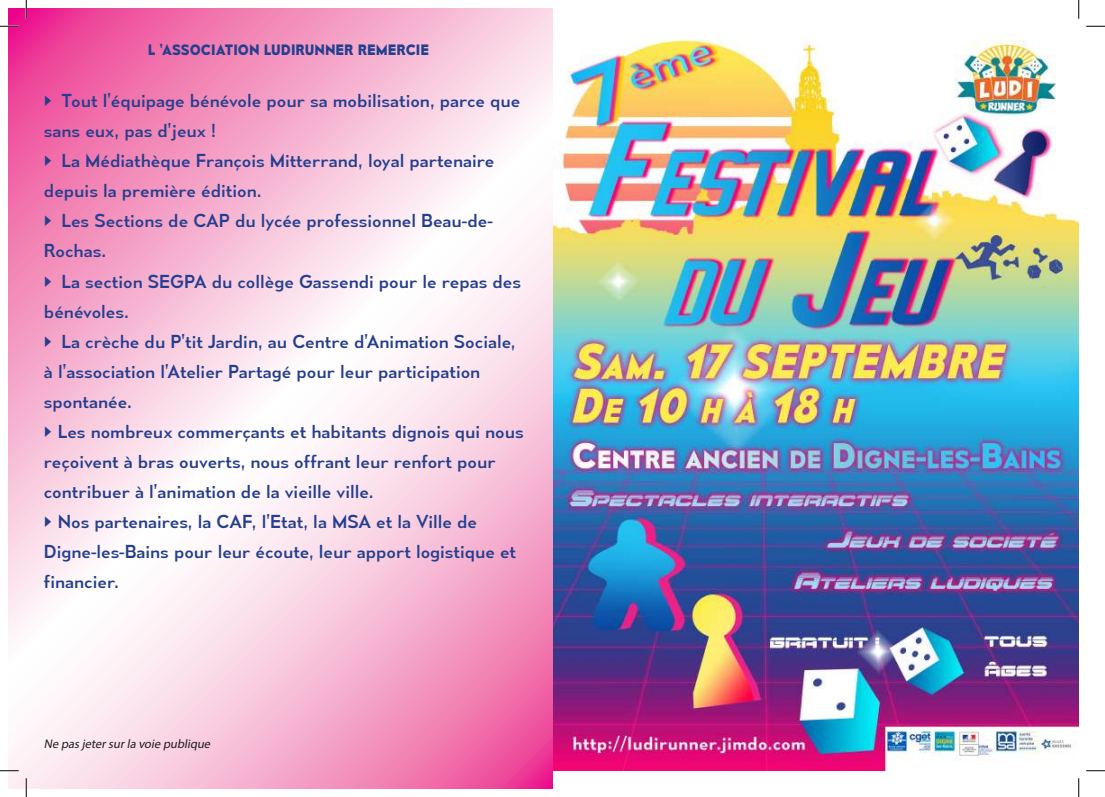
<style>
.page{position:relative;width:1105px;height:797px;background:#fff}
.page>*{position:absolute;margin:0;border:0;box-sizing:border-box;transform-origin:0 0}
.t1{font:17.5px/30px "Mesmerize Rg";color:#253f8e}
.t2{font:700 13.75px "Mesmerize Rg";color:#253f8e}
.t3{font:italic 12.5px "Myriad Pro";color:#231f20}
.s1{font-family:"Simple Direction Arrows"}
</style>
<div class="page">
<img style="left:552px;top:26px;width:527px;height:744px">
<svg style="left:9px;top:9px;width:543px;height:779px"></svg>
<svg style="left:0;top:25px;width:19px;height:2px"></svg>
<svg style="left:1086px;top:25px;width:19px;height:2px"></svg>
<svg style="left:0;top:770px;width:19px;height:1px"></svg>
<svg style="left:1086px;top:770px;width:19px;height:1px"></svg>
<svg style="left:25px;top:0;width:2px;height:19px"></svg>
<svg style="left:25px;top:778px;width:2px;height:19px"></svg>
<svg style="left:1078px;top:0;width:1px;height:19px"></svg>
<svg style="left:1078px;top:778px;width:1px;height:19px"></svg>
<p class="t2" style="left:148px;top:43px;width:283px">L ‘ASSOCIATION LUDIRUNNER REMERCIE</p>
<p class="t1" style="left:44px;top:87px;width:481px"><span class="s1">g</span> Tout l’équipage bénévole pour sa mobilisation, parce que sans eux, pas d’jeux !<br><span class="s1">g</span> La Médiathèque François Mitterrand, loyal partenaire depuis la première édition.<br><span class="s1">g</span> Les Sections de CAP du lycée professionnel Beau-de-Rochas.<br><span class="s1">g</span> La section SEGPA du collège Gassendi pour le repas des bénévoles.<br><span class="s1">g</span> La crèche du P’tit Jardin, au Centre d’Animation Sociale, à l’association l’Atelier Partagé pour leur participation spontanée.<br><span class="s1">g</span> Les nombreux commerçants et habitants dignois qui nous reçoivent à bras ouverts, nous offrant leur renfort pour contribuer à l’animation de la vieille ville.<br><span class="s1">g</span> Nos partenaires, la CAF, l’Etat, la MSA et la Ville de Digne-les-Bains pour leur écoute, leur apport logistique et financier.</p>
<p class="t3" style="left:44px;top:739px;width:170px">Ne pas jeter sur la voie publique</p>
</div>
